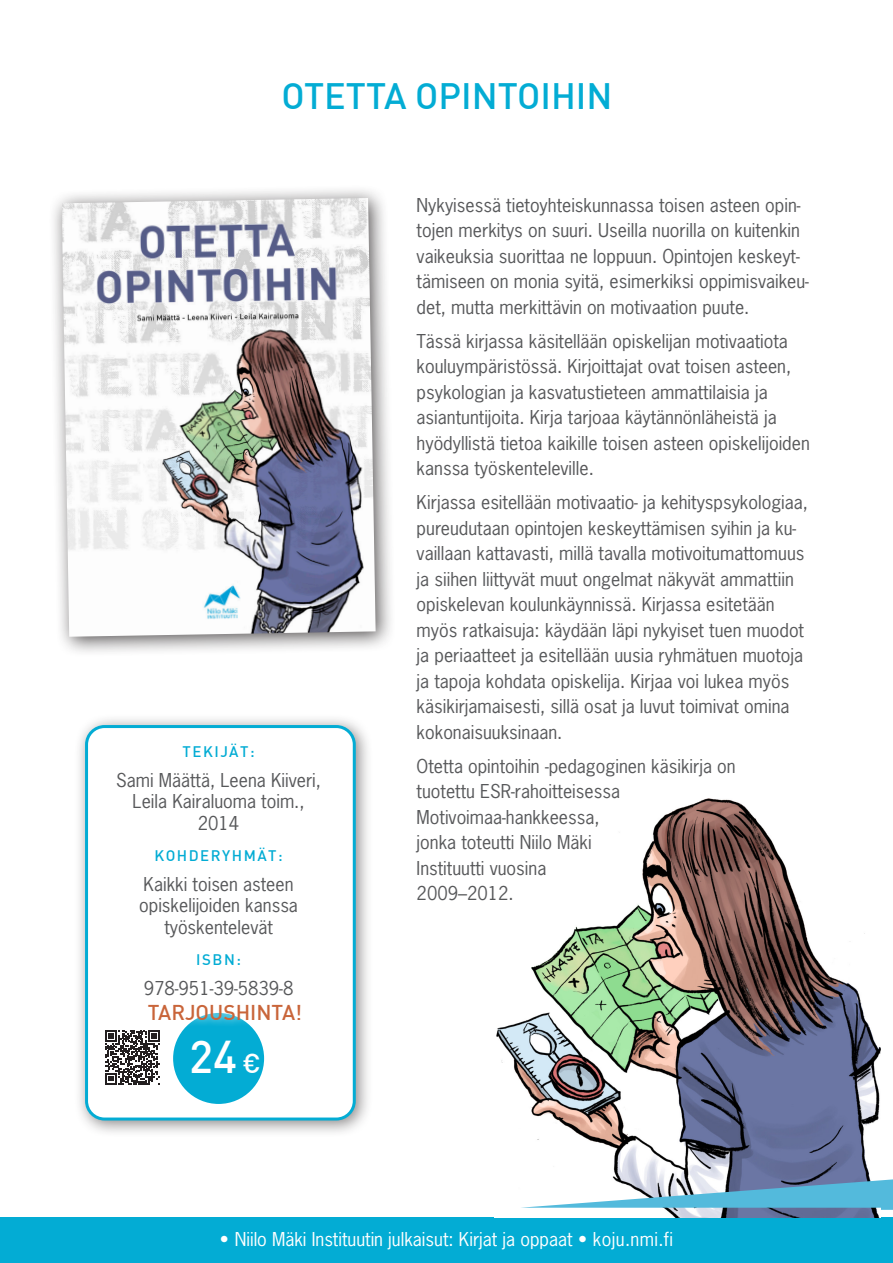
<style>
.page{position:relative;width:893px;height:1263px;background:#fff}
.page>*{position:absolute;margin:0;border:0;box-sizing:border-box;transform-origin:0 0}
.t1{font:500 45px "DIN Pro";color:#fff}
.NIMIOTSIKKO{font:500 36px "DIN Pro";color:#03acd4}
.NIMIOTSIKKO-2{font:500 21px "DIN Pro";color:#c9653a}
.Julkaisut_Leipäteksti{font:18px/25.5px "News Gothic Std";color:#57585a}
.Infoloota_teksti{font:18px/21.6px "News Gothic Std";color:#57585a;text-align:center}
.t2{font:18px "News Gothic Std";color:#fff}
.Infoloota_väliotsake{font:500 15px "DIN Pro";letter-spacing:.1em;color:#03acd4}
.s1{font-size:27px}
</style>
<div class="page">
<div style="left:0;top:1217px;width:893px;height:46px;background:#03acd4"></div>
<img style="left:496px;top:798px;width:384px;height:419px">
<div style="left:74px;top:714px;width:299px;height:423px;background:#231f20;opacity:.52"></div>
<div style="left:87px;top:726px;width:267px;height:393px;background:#fff;border-radius:18px"></div>
<div style="left:85px;top:725px;width:271px;height:395px;border:3px solid #03acd4;border-radius:18px"></div>
<div style="left:48px;top:184px;width:348px;height:473px;background:#231f20;opacity:.75"></div>
<img style="left:62px;top:198px;width:314px;height:439px">
<div style="left:173px;top:1013px;width:91px;height:91px;background:#03acd4;border-radius:50%"></div>
<svg style="left:105px;top:1030px;width:55px;height:55px"></svg>
<svg style="left:520px;top:1179px;width:373px;height:31px"></svg>
<div style="left:140px;top:994px;width:170px;height:34px;background:#fff"></div>
<p class="NIMIOTSIKKO" style="left:282px;top:73px;width:332px">OTETTA OPINTOIHIN</p>
<p class="Infoloota_väliotsake" style="left:183px;top:741px;width:73px">TEKIJÄT:</p>
<p class="Infoloota_teksti" style="left:116px;top:769px;width:206px">Sami Määttä, Leena Kiiveri,<br>Leila Kairaluoma toim.,<br>2014</p>
<p class="Infoloota_väliotsake" style="left:154px;top:845px;width:130px">KOHDERYHMÄT:</p>
<p class="Infoloota_teksti" style="left:139px;top:873px;width:160px">Kaikki toisen asteen opiskelijoiden kanssa työskentelevät</p>
<p class="Infoloota_väliotsake" style="left:196px;top:950px;width:46px">ISBN:</p>
<p class="Infoloota_teksti" style="left:144px;top:977px;width:151px">978-951-39-5839-8</p>
<p class="NIMIOTSIKKO-2" style="left:148px;top:998px;width:156px">TARJOUSHINTA!</p>
<p class="t1" style="left:189px;top:1027px;width:73px">24<span class="s1">€</span></p>
<p class="Julkaisut_Leipäteksti" style="left:417px;top:192px;width:394px">Nykyisessä tietoyhteiskunnassa toisen asteen opin&shy;tojen merkitys on suuri. Useilla nuorilla on kuitenkin vaikeuksia suorittaa ne loppuun. Opintojen keskeyt&shy;tämiseen on monia syitä, esimerkiksi oppimisvaikeu&shy;det, mutta merkittävin on motivaation puute.</p>
<p class="Julkaisut_Leipäteksti" style="left:417px;top:328px;width:395px">Tässä kirjassa käsitellään opiskelijan motivaatiota kouluympäristössä. Kirjoittajat ovat toisen asteen, psykologian ja kasvatustieteen ammattilaisia ja asiantuntijoita. Kirja tarjoaa käytännönläheistä ja hyödyllistä tietoa kaikille toisen asteen opiskelijoiden kanssa työskenteleville.</p>
<p class="Julkaisut_Leipäteksti" style="left:417px;top:489px;width:393px">Kirjassa esitellään motivaatio- ja kehityspsykologiaa, pureudutaan opintojen keskeyttämisen syihin ja ku&shy;vaillaan kattavasti, millä tavalla motivoitumattomuus ja siihen liittyvät muut ongelmat näkyvät ammattiin opiskelevan koulunkäynnissä. Kirjassa esitetään myös ratkaisuja: käydään läpi nykyiset tuen muodot ja periaatteet ja esitellään uusia ryhmätuen muotoja ja tapoja kohdata opiskelija. Kirjaa voi lukea myös käsikirjamaisesti, sillä osat ja luvut toimivat omina kokonaisuuksinaan.</p>
<p class="Julkaisut_Leipäteksti" style="left:417px;top:753px;width:321px">Otetta opintoihin -pedagoginen käsikirja on tuotettu ESR-rahoitteisessa<br>Motivoimaa-hankkeessa,<br>jonka toteutti Niilo Mäki<br>Instituutti vuosina<br>2009–2012.</p>
<p class="t2" style="left:220px;top:1227px;width:455px">• Niilo Mäki Instituutin julkaisut: Kirjat ja oppaat • koju.nmi.fi</p>
</div>
